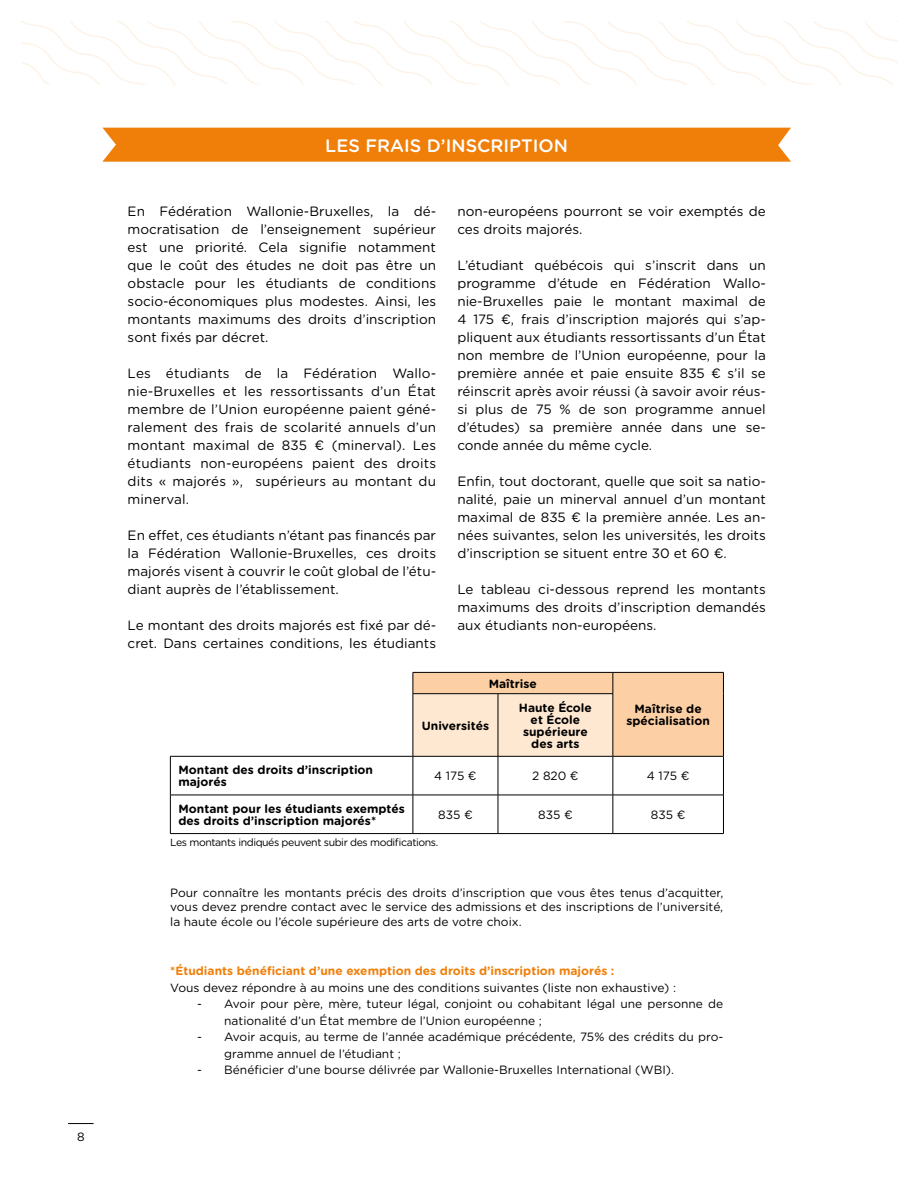
<style>
.page{position:relative;width:919px;height:1187px;background:#fff}
.page>*{position:absolute;margin:0;border:0;box-sizing:border-box;transform-origin:0 0}
.t1{font:500 18px "Gotham Rounded";color:#fff}
.t2{font:13.5px/18px "Gotham Rounded";color:#000;text-align:justify}
.Normal__Web{font:12px/14.4px "Gotham Rounded";color:#000}
.Normal__Web-2{font:700 12px/12px "Gotham Rounded";color:#000;text-align:center}
.Normal__Web-3{font:700 12px "Gotham Rounded";color:#f07f09}
.t3{font:10.5px "Gotham Rounded";letter-spacing:-.04em;color:#000}
</style>
<div class="page">
<div style="left:102px;top:128px;width:689px;height:34px;background:#f07f09"></div>
<svg style="left:21px;top:21px;width:876px;height:63px"></svg>
<svg style="left:170px;top:672px;width:554px;height:161px"></svg>
<hr style="left:412px;top:693px;width:86px;height:1px;background:#000">
<hr style="left:412px;top:693px;width:1px;height:63px;background:#000">
<hr style="left:498px;top:693px;width:115px;height:1px;background:#000">
<hr style="left:497px;top:693px;width:1px;height:63px;background:#000">
<hr style="left:612px;top:693px;width:1px;height:63px;background:#000">
<hr style="left:723px;top:693px;width:1px;height:63px;background:#000">
<hr style="left:170px;top:756px;width:243px;height:1px;background:#000">
<hr style="left:170px;top:756px;width:1px;height:38px;background:#000">
<hr style="left:413px;top:756px;width:85px;height:1px;background:#000">
<hr style="left:412px;top:756px;width:1px;height:38px;background:#000">
<hr style="left:498px;top:756px;width:114px;height:1px;background:#000">
<hr style="left:497px;top:756px;width:1px;height:38px;background:#000">
<hr style="left:612px;top:756px;width:111px;height:1px;background:#000">
<hr style="left:612px;top:756px;width:1px;height:38px;background:#000">
<hr style="left:723px;top:756px;width:1px;height:38px;background:#000">
<hr style="left:170px;top:794px;width:243px;height:1px;background:#000">
<hr style="left:170px;top:795px;width:1px;height:38px;background:#000">
<hr style="left:413px;top:794px;width:85px;height:1px;background:#000">
<hr style="left:412px;top:795px;width:1px;height:38px;background:#000">
<hr style="left:498px;top:794px;width:114px;height:1px;background:#000">
<hr style="left:497px;top:795px;width:1px;height:38px;background:#000">
<hr style="left:612px;top:794px;width:111px;height:1px;background:#000">
<hr style="left:612px;top:795px;width:1px;height:38px;background:#000">
<hr style="left:723px;top:795px;width:1px;height:38px;background:#000">
<hr style="left:170px;top:833px;width:243px;height:1px;background:#000">
<hr style="left:413px;top:833px;width:85px;height:1px;background:#000">
<hr style="left:498px;top:833px;width:114px;height:1px;background:#000">
<hr style="left:612px;top:833px;width:111px;height:1px;background:#000">
<svg style="left:68px;top:1123px;width:26px;height:1px"></svg>
<p class="Normal__Web" style="left:77px;top:1129px;width:9px">8</p>
<p class="t1" style="left:325px;top:134px;width:244px">LES FRAIS D’INSCRIPTION</p>
<p class="t2" style="left:128px;top:202px;width:310px">En Fédération Wallonie-Bruxelles, la dé&shy;mocratisation de l’enseignement supérieur est une priorité. Cela signifie notamment que le coût des études ne doit pas être un obstacle pour les étudiants de conditions socio-économiques plus modestes. Ainsi, les montants maximums des droits d’inscription sont fixés par décret.</p>
<p class="t2" style="left:128px;top:364px;width:310px">Les étudiants de la Fédération Wallo&shy;nie-Bruxelles et les ressortissants d’un État membre de l’Union européenne paient géné&shy;ralement des frais de scolarité annuels d’un montant maximal de 835 € (minerval). Les étudiants non-européens paient des droits dits « majorés », supérieurs au montant du minerval.</p>
<p class="t2" style="left:128px;top:526px;width:310px">En effet, ces étudiants n’étant pas financés par la Fédération Wallonie-Bruxelles, ces droits majorés visent à couvrir le coût global de l’étu&shy;diant auprès de l’établissement.</p>
<p class="t2" style="left:128px;top:616px;width:310px">Le montant des droits majorés est fixé par dé&shy;cret. Dans certaines conditions, les étudiants</p>
<p class="t2" style="left:457px;top:202px;width:310px">non-européens pourront se voir exemptés de ces droits majorés.</p>
<p class="t2" style="left:457px;top:256px;width:310px">L’étudiant québécois qui s’inscrit dans un programme d’étude en Fédération Wallo&shy;nie-Bruxelles paie le montant maximal de 4 175 €, frais d’inscription majorés qui s’ap&shy;pliquent aux étudiants ressortissants d’un État non membre de l’Union européenne, pour la première année et paie ensuite 835 € s’il se réinscrit après avoir réussi (à savoir avoir réus&shy;si plus de 75 % de son programme annuel d’études) sa première année dans une se&shy;conde année du même cycle.</p>
<p class="t2" style="left:457px;top:472px;width:310px">Enfin, tout doctorant, quelle que soit sa natio&shy;nalité, paie un minerval annuel d’un montant maximal de 835 € la première année. Les an&shy;nées suivantes, selon les universités, les droits d’inscription se situent entre 30 et 60 €.</p>
<p class="t2" style="left:457px;top:580px;width:310px">Le tableau ci-dessous reprend les montants maximums des droits d’inscription demandés aux étudiants non-européens.</p>
<p class="Normal__Web-2" style="left:488px;top:677px;width:50px">Maîtrise</p>
<p class="Normal__Web-2" style="left:422px;top:719px;width:69px">Universités</p>
<p class="Normal__Web-2" style="left:519px;top:701px;width:74px">Haute École et École supérieure</p>
<p class="Normal__Web-2" style="left:531px;top:737px;width:50px">des arts</p>
<p class="Normal__Web-2" style="left:626px;top:702px;width:85px">Maîtrise de spécialisation</p>
<p class="Normal__Web-2" style="left:178px;top:764px;width:196px;text-align:left">Montant des droits d’inscription majorés</p>
<p class="Normal__Web" style="left:434px;top:768px;width:44px">4 175 €</p>
<p class="Normal__Web" style="left:532px;top:768px;width:48px">2 820 €</p>
<p class="Normal__Web" style="left:647px;top:768px;width:44px">4 175 €</p>
<p class="Normal__Web-2" style="left:178px;top:802px;width:228px;text-align:left">Montant pour les étudiants exemptés des droits d’inscription majorés*</p>
<p class="Normal__Web" style="left:438px;top:807px;width:36px">835 €</p>
<p class="Normal__Web" style="left:538px;top:807px;width:36px">835 €</p>
<p class="Normal__Web" style="left:651px;top:807px;width:36px">835 €</p>
<p class="t3" style="left:170px;top:836px;width:269px">Les montants indiqués peuvent subir des modifications.</p>
<p class="Normal__Web" style="left:170px;top:885px;width:554px;text-align:justify">Pour connaître les montants précis des droits d’inscription que vous êtes tenus d’acquitter, vous devez prendre contact avec le service des admissions et des inscriptions de l’université, la haute école ou l’école supérieure des arts de votre choix.</p>
<p class="Normal__Web-3" style="left:170px;top:963px;width:446px">*Étudiants bénéficiant d’une exemption des droits d’inscription majorés :</p>
<p class="Normal__Web" style="left:170px;top:980px;width:507px">Vous devez répondre à au moins une des conditions suivantes (liste non exhaustive) :</p>
<p class="Normal__Web" style="left:224px;top:995px;width:500px;line-height:16.5px;text-indent:-27px">- Avoir pour père, mère, tuteur légal, conjoint ou cohabitant légal une personne de nationalité d’un État membre de l’Union européenne ;</p>
<p class="Normal__Web" style="left:224px;top:1028px;width:500px;line-height:16.5px;text-indent:-27px">- Avoir acquis, au terme de l’année académique précédente, 75% des crédits du pro&shy;gramme annuel de l’étudiant ;</p>
<p class="Normal__Web" style="left:197px;top:1062px;width:478px">- Bénéficier d’une bourse délivrée par Wallonie-Bruxelles International (WBI).</p>
</div>
